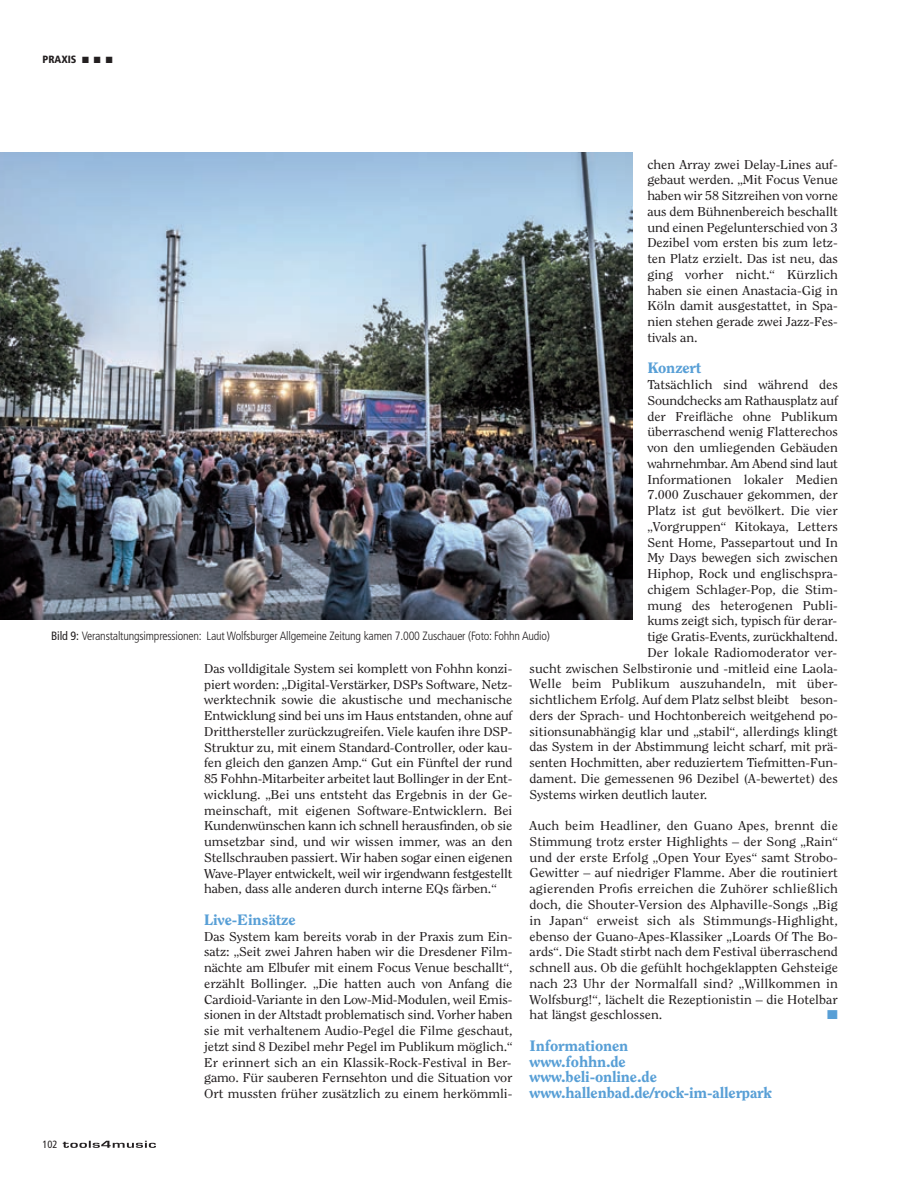
<style>
.page{position:relative;width:906px;height:1191px;background:#fff}
.page>*{position:absolute;margin:0;border:0;box-sizing:border-box;transform-origin:0 0}
.t1{font:800 15px/15.8px "Clearface Std";letter-spacing:-.01em;color:#589fd6;scale:1.1 1}
.t2{font:12.75px/15.8px "Clearface Std";color:#231f20;text-align:justify;scale:1.1 1}
.t3{font:12.75px "Clearface Std";letter-spacing:-.02em;color:#231f20;scale:1.1 1}
.t4{font:12.75px "Zapf Dingbats ITC";color:#589fd6;scale:1.1 1}
.t5{font:300 condensed 12px "Frutiger LT Std";letter-spacing:-.015em;color:#231f20}
.t6{font:900 condensed 10.5px "Frutiger LT Std";color:#231f20}
.t7{font:condensed 10.5px "Frutiger LT Std";color:#231f20}
.s1{font-weight:400}
</style>
<div class="page">
<svg style="left:63px;top:1140px;width:93px;height:7px"></svg>
<img style="left:0;top:152px;width:632px;height:467px">
<p class="t6" style="left:43px;top:55px;width:72px">PRAXIS ■ ■ ■</p>
<p class="t2" style="left:647px;top:157px;width:175px">chen Array zwei Delay-Lines auf&shy;gebaut werden. „Mit Focus Venue haben wir 58 Sitzreihen von vorne aus dem Bühnenbereich beschallt und einen Pegelunterschied von 3<br>Dezibel vom ersten bis zum letz&shy;ten Platz erzielt. Das ist neu, das ging vorher nicht.“ Kürzlich haben sie einen Anastacia-Gig in Köln damit ausgestattet, in Spa&shy;nien stehen gerade zwei Jazz-Fes&shy;tivals an.</p>
<p class="t1" style="left:647px;top:361px;width:51px">Konzert</p>
<p class="t2" style="left:647px;top:377px;width:175px">Tatsächlich sind während des</p>
<p class="t2" style="left:647px;top:393px;width:175px">Soundchecks am Rathausplatz auf</p>
<p class="t2" style="left:647px;top:409px;width:175px">der Freifläche ohne Publikum</p>
<p class="t2" style="left:647px;top:425px;width:175px">überraschend wenig Flatterechos</p>
<p class="t2" style="left:647px;top:440px;width:175px">von den umliegenden Gebäuden</p>
<p class="t3" style="left:647px;top:458px;width:175px">wahrnehmbar. Am Abend sind laut</p>
<p class="t2" style="left:647px;top:472px;width:175px">Informationen lokaler Medien</p>
<p class="t2" style="left:647px;top:488px;width:175px">7.000 Zuschauer gekommen, der</p>
<p class="t2" style="left:647px;top:503px;width:175px">Platz ist gut bevölkert. Die vier</p>
<p class="t2" style="left:647px;top:519px;width:175px">„Vorgruppen“ Kitokaya, Letters</p>
<p class="t2" style="left:647px;top:535px;width:175px">Sent Home, Passepartout und In</p>
<p class="t2" style="left:647px;top:551px;width:175px">My Days bewegen sich zwischen</p>
<p class="t2" style="left:647px;top:566px;width:175px">Hiphop, Rock und englischspra-</p>
<p class="t2" style="left:647px;top:582px;width:175px">chigem Schlager-Pop, die Stim-</p>
<p class="t2" style="left:647px;top:598px;width:175px">mung des heterogenen Publi-</p>
<p class="t2" style="left:647px;top:614px;width:174px">kums zeigt sich, typisch für derar-</p>
<p class="t2" style="left:647px;top:629px;width:175px">tige Gratis-Events, zurückhaltend.</p>
<p class="t2" style="left:647px;top:645px;width:174px">Der lokale Radiomoderator ver-</p>
<p class="t2" style="left:529px;top:661px;width:282px">sucht zwischen Selbstironie und -mitleid eine Laola-</p>
<p class="t2" style="left:529px;top:677px;width:282px">Welle beim Publikum auszuhandeln, mit über-</p>
<p class="t2" style="left:529px;top:692px;width:282px">sichtlichem Erfolg. Auf dem Platz selbst bleibt beson-</p>
<p class="t2" style="left:529px;top:708px;width:282px">ders der Sprach- und Hochtonbereich weitgehend po-</p>
<p class="t2" style="left:529px;top:724px;width:282px">sitionsunabhängig klar und „stabil“, allerdings klingt</p>
<p class="t2" style="left:529px;top:740px;width:282px">das System in der Abstimmung leicht scharf, mit prä-</p>
<p class="t2" style="left:529px;top:755px;width:282px">senten Hochmitten, aber reduziertem Tiefmitten-Fun-</p>
<p class="t2" style="left:529px;top:771px;width:282px">dament. Die gemessenen 96 Dezibel (A-bewertet) des</p>
<p class="t2" style="left:529px;top:787px;width:163px">Systems wirken deutlich lauter.</p>
<p class="t2" style="left:529px;top:818px;width:282px">Auch beim Headliner, den Guano Apes, brennt die Stimmung trotz erster Highlights – der Song „Rain“ und der erste Erfolg „Open Your Eyes“ samt Strobo-Gewitter – auf niedriger Flamme. Aber die routiniert agierenden Profis erreichen die Zuhörer schließlich doch, die Shouter-Version des Alphaville-Songs „Big in Japan“ erweist sich als Stimmungs-Highlight, ebenso der Guano-Apes-Klassiker „Loards Of The Bo&shy;ards“. Die Stadt stirbt nach dem Festival überraschend schnell aus. Ob die gefühlt hochgeklappten Gehsteige nach 23 Uhr der Normalfall sind? „Willkommen in Wolfsburg!“, lächelt die Rezeptionistin – die Hotelbar hat längst geschlossen.</p>
<p class="t5" style="left:51px;top:630px;width:500px"><span class="s1">Bild 9:</span> Veranstaltungsimpressionen: Laut Wolfsburger Allgemeine Zeitung kamen 7.000 Zuschauer (Foto: Fohhn Audio)</p>
<p class="t2" style="left:204px;top:661px;width:282px">Das volldigitale System sei komplett von Fohhn konzi&shy;piert worden: „Digital-Verstärker, DSPs Software, Netz&shy;werktechnik sowie die akustische und mechanische Entwicklung sind bei uns im Haus entstanden, ohne auf Dritthersteller zurückzugreifen. Viele kaufen ihre DSP-Struktur zu, mit einem Standard-Controller, oder kau&shy;fen gleich den ganzen Amp.“ Gut ein Fünftel der rund 85 Fohhn-Mitarbeiter arbeitet laut Bollinger in der Ent&shy;wicklung. „Bei uns entsteht das Ergebnis in der Ge&shy;meinschaft, mit eigenen Software-Entwicklern. Bei Kundenwünschen kann ich schnell herausfinden, ob sie umsetzbar sind, und wir wissen immer, was an den Stellschrauben passiert. Wir haben sogar einen eigenen Wave-Player entwickelt, weil wir irgendwann festgestellt haben, dass alle anderen durch interne EQs färben.“</p>
<p class="t1" style="left:204px;top:912px;width:85px">Live-Einsätze</p>
<p class="t2" style="left:204px;top:929px;width:282px">Das System kam bereits vorab in der Praxis zum Ein&shy;satz: „Seit zwei Jahren haben wir die Dresdener Film&shy;nächte am Elbufer mit einem Focus Venue beschallt“, erzählt Bollinger. „Die hatten auch von Anfang die Cardioid-Variante in den Low-Mid-Modulen, weil Emis&shy;sionen in der Altstadt problematisch sind. Vorher haben sie mit verhaltenem Audio-Pegel die Filme geschaut, jetzt sind 8 Dezibel mehr Pegel im Publikum möglich.“ Er erinnert sich an ein Klassik-Rock-Festival in Ber&shy;gamo. Für sauberen Fernsehton und die Situation vor Ort mussten früher zusätzlich zu einem herkömmli-</p>
<p class="t4" style="left:827px;top:1007px;width:11px">■</p>
<p class="t1" style="left:529px;top:1038px;width:222px">Informationen<br>www.fohhn.de<br>www.beli-online.de www.hallenbad.de/rock-im-allerpark</p>
<p class="t7" style="left:43px;top:1140px;width:17px">102</p>
</div>
